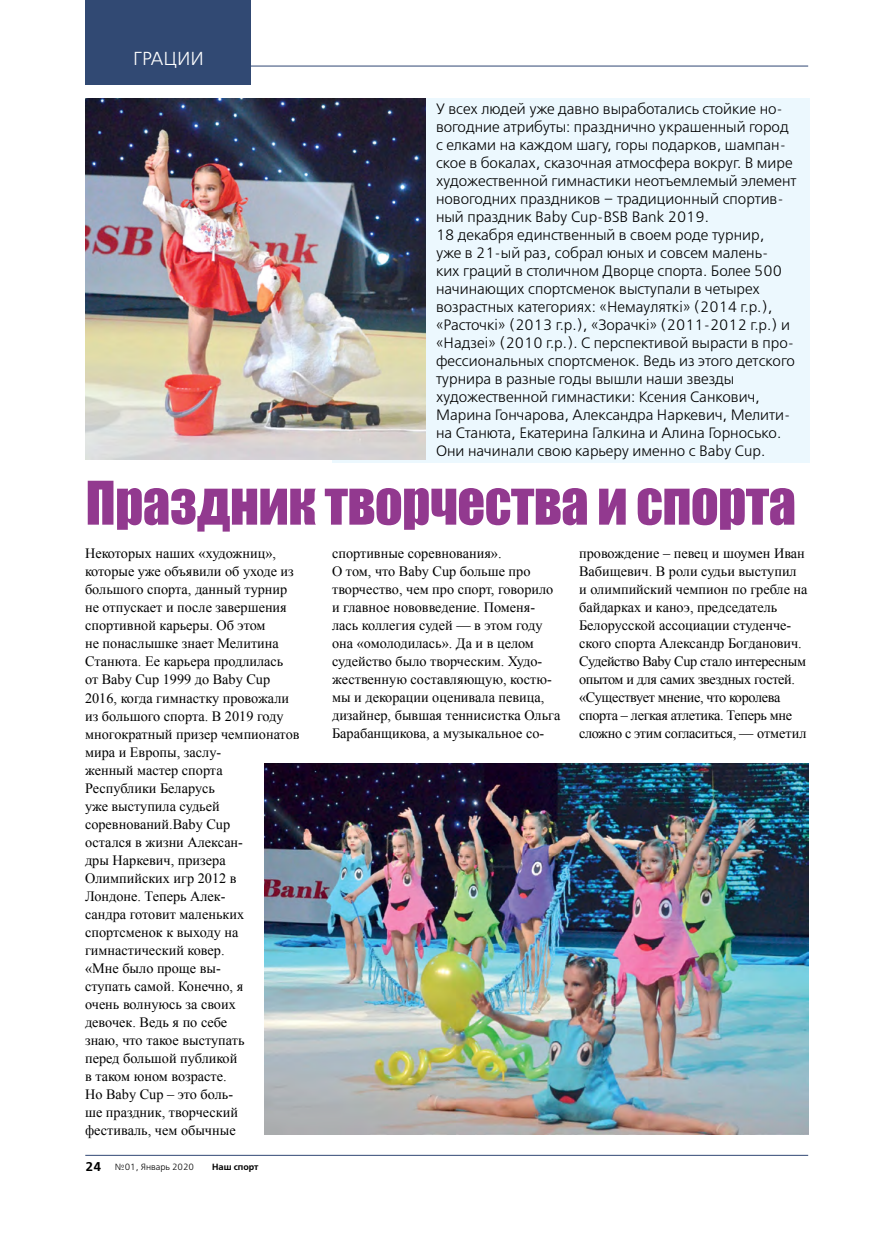
<style>
.page{position:relative;width:872px;height:1234px;background:#fff}
.page>*{position:absolute;margin:0;border:0;box-sizing:border-box;transform-origin:0 0}
.t1{font:55.5px "Impact";letter-spacing:-.01em;color:#92398f}
.t2{font:18.75px "Free Set C";color:#fff}
.t3{font:15px/18px "Free Set C";color:#000}
.t4{font:14.25px/18px "Times New Roman";color:#000}
.t5{font:9px "Free Set C";color:#000}
.t6{font:700 9px "Free Set C";color:#000}
.s1{font-weight:700;font-size:12.75px}
</style>
<div class="page">
<hr style="left:85px;top:66px;width:723px;height:1px;background:#304774">
<hr style="left:85px;top:1154px;width:723px;height:1px;background:#304774">
<div style="left:85px;top:0;width:166px;height:84px;background:#314973"></div>
<div style="left:332px;top:99px;width:477px;height:364px;background:#ecf8fe"></div>
<img style="left:85px;top:98px;width:340px;height:361px">
<img style="left:264px;top:763px;width:544px;height:370px">
<h2 class="t2" style="left:133px;top:47px;width:72px">ГРАЦИИ</h2>
<p class="t3" style="left:436px;top:100px;width:362px">У всех людей уже давно выработались стойкие но&shy;вогодние атрибуты: празднично украшенный город с елками на каждом шагу, горы подарков, шампан&shy;ское в бокалах, сказочная атмосфера вокруг. В мире художественной гимнастики неотъемлемый элемент новогодних праздников – традиционный спортив&shy;ный праздник Baby Cup-BSB Bank 2019.<br>18 декабря единственный в своем роде турнир,<br>уже в 21-ый раз, собрал юных и совсем малень-<br>ких граций в столичном Дворце спорта. Более 500 начинающих спортсменок выступали в четырех возрастных категориях: «Немауляткi» (2014 г.р.), «Расточкi» (2013 г.р.), «Зорачкi» (2011-2012 г.р.) и «Надзеi» (2010 г.р.). С перспективой вырасти в про&shy;фессиональных спортсменок. Ведь из этого детского турнира в разные годы вышли наши звезды художественной гимнастики: Ксения Санкович, Марина Гончарова, Александра Наркевич, Мелити&shy;на Станюта, Екатерина Галкина и Алина Горносько.<br>Они начинали свою карьеру именно с Baby Cup.</p>
<h1 class="t1" style="left:85px;top:459px;width:712px">Праздник творчества и спорта</h1>
<p class="t4" style="left:85px;top:544px;width:216px">Некоторых наших «художниц», которые уже объявили об уходе из большого спорта, данный турнир не отпускает и после завершения спортивной карьеры. Об этом<br>не понаслышке знает Мелитина<br>Станюта. Ее карьера продлилась от Baby Cup 1999 до Baby Cup<br>2016, когда гимнастку провожали из большого спорта. В 2019 году многократный призер чемпионатов мира и Европы, заслу-<br>женный мастер спорта<br>Республики Беларусь<br>уже выступила судьей соревнований.Baby Cup<br>остался в жизни Алексан-<br>дры Наркевич, призера<br>Олимпийских игр 2012 в<br>Лондоне. Теперь Алек-<br>сандра готовит маленьких спортсменок к выходу на гимнастический ковер.<br>«Мне было проще вы-<br>ступать самой. Конечно, я<br>очень волнуюсь за своих<br>девочек. Ведь я по себе<br>знаю, что такое выступать<br>перед большой публикой<br>в таком юном возрасте.<br>Но Baby Cup – это боль-<br>ше праздник, творческий фестиваль, чем обычные</p>
<p class="t4" style="left:332px;top:544px;width:230px">спортивные соревнования».<br>О том, что Baby Cup больше про творчество, чем про спорт, говорило и главное нововведение. Поменя&shy;лась коллегия судей — в этом году она «омолодилась». Да и в целом судейство было творческим. Худо&shy;жественную составляющую, костю&shy;мы и декорации оценивала певица, дизайнер, бывшая теннисистка Ольга<br>Барабанщикова, а музыкальное со-</p>
<p class="t4" style="left:579px;top:544px;width:230px">провождение – певец и шоумен Иван Вабищевич. В роли судьи выступил и олимпийский чемпион по гребле на байдарках и каноэ, председатель Белорусской ассоциации студенче&shy;ского спорта Александр Богданович.<br>Судейство Baby Cup стало интересным опытом и для самих звездных гостей. «Существует мнение, что королева спорта – легкая атлетика. Теперь мне сложно с этим согласиться, — отметил</p>
<p class="t5" style="left:85px;top:1161px;width:110px"><span class="s1">24</span> №01, Январь 2020</p>
<p class="t6" style="left:212px;top:1161px;width:48px">Наш спорт</p>
</div>
